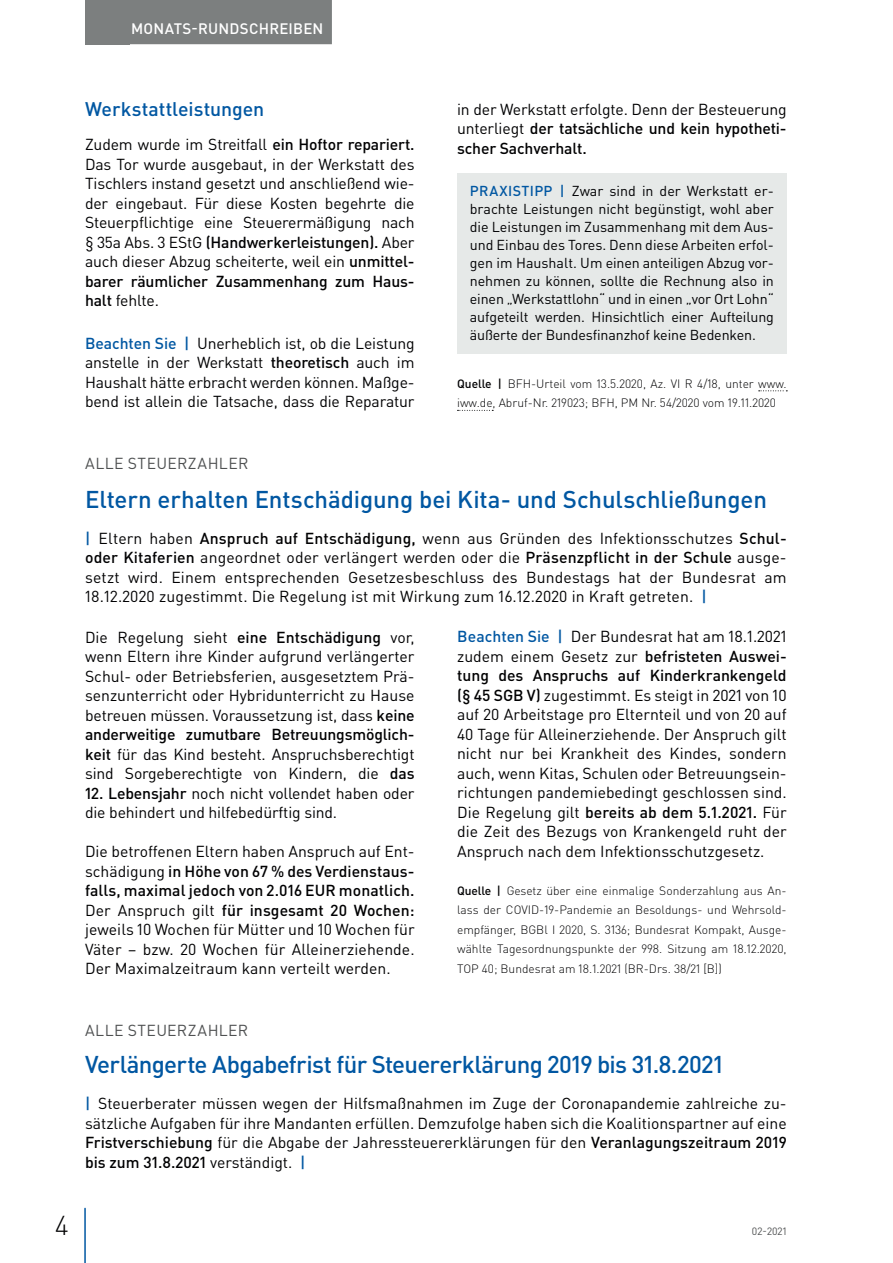
<style>
.page{position:relative;width:893px;height:1263px;background:#fff}
.page>*{position:absolute;margin:0;border:0;box-sizing:border-box;transform-origin:0 0}
.t1{font:300 27px "DIN Pro";color:#000002}
.t2{font:500 24px "DIN Pro";letter-spacing:-.03em;color:#0157a2}
.t3{font:500 24px "DIN Pro";letter-spacing:-.01em;color:#0157a2}
.t4{font:500 19.5px "DIN Pro";letter-spacing:-.005em;color:#0157a2}
.t5{font:15.75px/19.5px "DIN Pro";letter-spacing:-.01em;color:#000002;text-align:justify}
.t6{font:15.75px "DIN Pro";letter-spacing:.025em;color:#4f5152}
.t7{font:500 15px "DIN Pro";letter-spacing:.015em;color:#fff}
.t8{font:14.25px/18px "DIN Pro";letter-spacing:-.01em;color:#000002;text-align:justify}
.t9{font:300 12px/19.5px "DIN Pro";color:#000002}
.t10{font:10.5px "DIN Pro";color:#4f5152}
.s1{font-weight:500}
.s2{font-weight:500;color:#0157a2}
</style>
<div class="page">
<div style="left:85px;top:0;width:45px;height:44px;background:#7c7f7f"></div>
<hr style="left:84px;top:1208px;width:2px;height:55px;background:#0157a2">
<div style="left:122px;top:0;width:210px;height:44px;background:#7c7f7f"></div>
<svg style="left:759px;top:390px;width:28px;height:1px"></svg>
<svg style="left:457px;top:410px;width:36px;height:1px"></svg>
<div style="left:457px;top:173px;width:330px;height:180px;background:#e6e9e8"></div>
<p class="t7" style="left:131px;top:18px;width:194px">MONATS-RUNDSCHREIBEN</p>
<p class="t4" style="left:85px;top:95px;width:181px">Werkstattleistungen</p>
<p class="t5" style="left:85px;top:134px;width:331px">Zudem wurde im Streitfall <span class="s1">ein Hoftor repariert.<br></span>Das Tor wurde ausgebaut, in der Werkstatt des Tischlers instand gesetzt und anschließend wie&shy;der eingebaut. Für diese Kosten begehrte die Steuerpflichtige eine Steuerermäßigung nach § 35a Abs. 3 EStG <span class="s1">(Handwerkerleistungen).</span> Aber auch dieser Abzug scheiterte, weil ein <span class="s1">unmittel&shy;barer räumlicher Zusammenhang zum Haus&shy;halt</span> fehlte.</p>
<p class="t5" style="left:85px;top:333px;width:331px"><span class="s2">Beachten Sie |</span> Unerheblich ist, ob die Leistung anstelle in der Werkstatt <span class="s1">theoretisch</span> auch im Haushalt hätte erbracht werden können. Maßge&shy;bend ist allein die Tatsache, dass die Reparatur</p>
<p class="t5" style="left:457px;top:99px;width:331px">in der Werkstatt erfolgte. Denn der Besteuerung unterliegt <span class="s1">der tatsächliche und kein hypotheti&shy;scher Sachverhalt.</span></p>
<p class="t8" style="left:470px;top:182px;width:306px"><span class="s2">PRAXISTIPP |</span> Zwar sind in der Werkstatt er&shy;brachte Leistungen nicht begünstigt, wohl aber die Leistungen im Zusammenhang mit dem Aus&shy;und Einbau des Tores. Denn diese Arbeiten erfol&shy;gen im Haushalt. Um einen anteiligen Abzug vor&shy;nehmen zu können, sollte die Rechnung also in einen „Werkstattlohn“ und in einen „vor Ort Lohn“ aufgeteilt werden. Hinsichtlich einer Aufteilung äußerte der Bundesfinanzhof keine Bedenken.</p>
<p class="t9" style="left:457px;top:373px;width:331px"><span class="s1">Quelle |</span> BFH-Urteil vom 13.5.2020, Az. VI R 4/18, unter www. iww.de, Abruf-Nr. 219023; BFH, PM Nr. 54/2020 vom 19.11.2020</p>
<p class="t6" style="left:85px;top:452px;width:165px">ALLE STEUERZAHLER</p>
<h2 class="t3" style="left:85px;top:483px;width:683px">Eltern erhalten Entschädigung bei Kita- und Schulschließungen</h2>
<p class="t5" style="left:85px;top:528px;width:703px"><span class="s2">|</span> Eltern haben <span class="s1">Anspruch auf Entschädigung,</span> wenn aus Gründen des Infektionsschutzes <span class="s1">Schul&shy;oder Kitaferien</span> angeordnet oder verlängert werden oder die <span class="s1">Präsenzpflicht in der Schule</span> ausge&shy;setzt wird. Einem entsprechenden Gesetzesbeschluss des Bundestags hat der Bundesrat am 18.12.2020 zugestimmt. Die Regelung ist mit Wirkung zum 16.12.2020 in Kraft getreten. <span class="s2">|</span></p>
<p class="t5" style="left:85px;top:627px;width:331px">Die Regelung sieht <span class="s1">eine Entschädigung</span> vor, wenn Eltern ihre Kinder aufgrund verlängerter Schul- oder Betriebsferien, ausgesetztem Prä&shy;senzunterricht oder Hybridunterricht zu Hause betreuen müssen. Voraussetzung ist, dass <span class="s1">keine anderweitige zumutbare Betreuungsmöglich&shy;keit</span> für das Kind besteht. Anspruchsberechtigt sind Sorgeberechtigte von Kindern, die <span class="s1">das</span></p>
<p class="t5" style="left:85px;top:783px;width:331px"><span class="s1">12. Lebensjahr</span> noch nicht vollendet haben oder die behindert und hilfebedürftig sind.</p>
<p class="t5" style="left:85px;top:841px;width:331px">Die betroffenen Eltern haben Anspruch auf Ent&shy;schädigung <span class="s1">in Höhe von 67 % des Verdienstaus&shy;falls, maximal jedoch von 2.016 EUR monatlich.<br></span>Der Anspruch gilt <span class="s1">für insgesamt 20 Wochen: </span>jeweils 10 Wochen für Mütter und 10 Wochen für Väter – bzw. 20 Wochen für Alleinerziehende.<br>Der Maximalzeitraum kann verteilt werden.</p>
<p class="t5" style="left:457px;top:626px;width:331px"><span class="s2">Beachten Sie |</span> Der Bundesrat hat am 18.1.2021 zudem einem Gesetz zur <span class="s1">befristeten Auswei&shy;tung des Anspruchs auf Kinderkrankengeld (§ 45 SGB V)</span> zugestimmt. Es steigt in 2021 von 10 auf 20 Arbeitstage pro Elternteil und von 20 auf 40 Tage für Alleinerziehende. Der Anspruch gilt nicht nur bei Krankheit des Kindes, sondern auch, wenn Kitas, Schulen oder Betreuungsein&shy;richtungen pandemiebedingt geschlossen sind.<br>Die Regelung gilt <span class="s1">bereits ab dem 5.1.2021.</span> Für die Zeit des Bezugs von Krankengeld ruht der Anspruch nach dem Infektionsschutzgesetz.</p>
<p class="t9" style="left:457px;top:880px;width:331px;text-align:justify"><span class="s1">Quelle |</span> Gesetz über eine einmalige Sonderzahlung aus An&shy;lass der COVID-19-Pandemie an Besoldungs- und Wehrsold&shy;empfänger, BGBl I 2020, S. 3136; Bundesrat Kompakt, Ausge&shy;wählte Tagesordnungspunkte der 998. Sitzung am 18.12.2020, TOP 40; Bundesrat am 18.1.2021 (BR-Drs. 38/21 [B])</p>
<p class="t6" style="left:85px;top:1019px;width:165px">ALLE STEUERZAHLER</p>
<h2 class="t2" style="left:85px;top:1048px;width:640px">Verlängerte Abgabefrist für Steuererklärung 2019 bis 31.8.2021</h2>
<p class="t5" style="left:85px;top:1093px;width:703px"><span class="s2">|</span> Steuerberater müssen wegen der Hilfsmaßnahmen im Zuge der Coronapandemie zahlreiche zu&shy;sätzliche Aufgaben für ihre Mandanten erfüllen. Demzufolge haben sich die Koalitionspartner auf eine <span class="s1">Fristverschiebung</span> für die Abgabe der Jahressteuererklärungen für den <span class="s1">Veranlagungszeitraum 2019 bis zum 31.8.2021</span> verständigt. <span class="s2">|</span></p>
<h1 class="t1" style="left:55px;top:1207px;width:15px">4</h1>
<p class="t10" style="left:752px;top:1224px;width:36px">02-2021</p>
</div>
